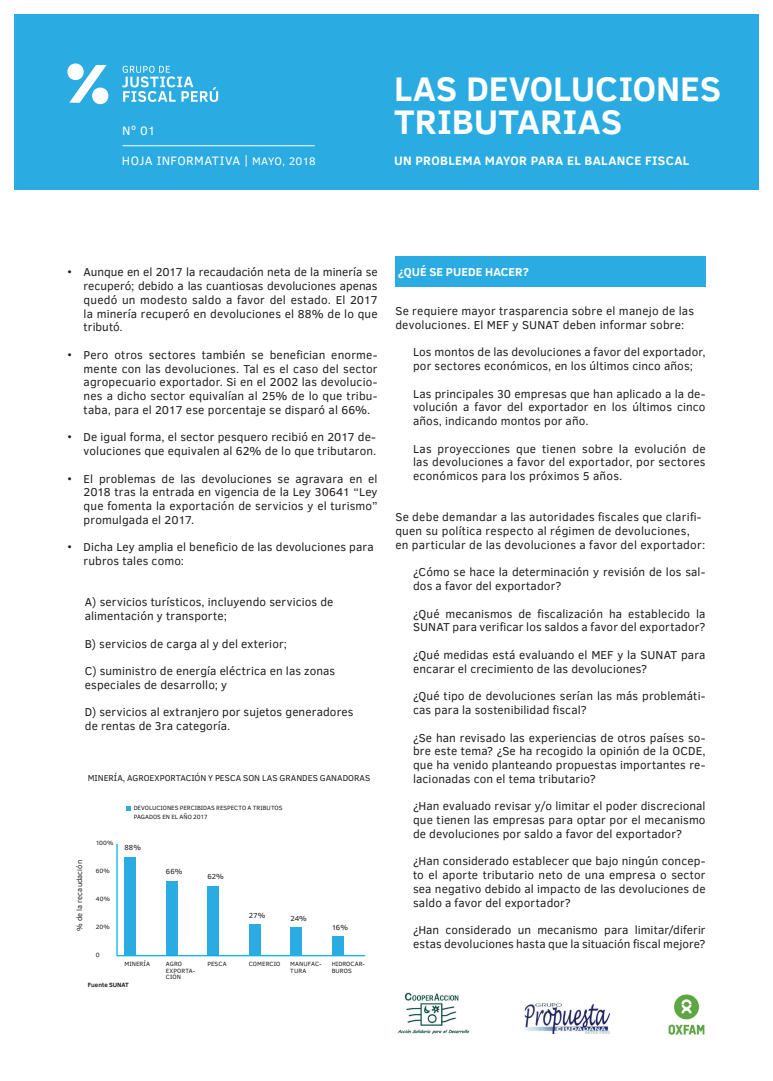
<style>
.page{position:relative;width:773px;height:1081px;background:#fff}
.page>*{position:absolute;margin:0;border:0;box-sizing:border-box;transform-origin:0 0}
.t1{font:700 35px/33.8px "Clear Sans";letter-spacing:.005em;color:#fff}
.t2{font:700 12.5px "Clear Sans";letter-spacing:.03em;color:#fff}
.t3{font:12.5px "Clear Sans";letter-spacing:.025em;color:#fff}
.t4{font:11.75px/13.8px "Clear Sans";letter-spacing:.01em;color:#231f20}
.t5{font:700 11.75px "Clear Sans";letter-spacing:.005em;color:#fff}
.t6{font:8.75px "Clear Sans";letter-spacing:-.005em;color:#231f20}
.t7{font:7.5px "Clear Sans";letter-spacing:.015em;color:#231f20}
.t8{font:6.25px/6.2px "Clear Sans";letter-spacing:.01em;color:#231f20}
.t9{font:700 6.25px "Clear Sans";color:#231f20}
.s1{font-family:"Atlas Grotesk"}
.s2{font-size:11.25px}
</style>
<div class="page">
<div style="left:395px;top:256px;width:310px;height:30px;background:#2aabe1"></div>
<div style="left:14px;top:14px;width:744px;height:176px;background:#2aabe1"></div>
<svg style="left:122px;top:66px;width:96px;height:36px"></svg>
<svg style="left:67px;top:63px;width:42px;height:42px"></svg>
<hr style="left:122px;top:145px;width:193px;height:1px;background:#fff">
<svg style="left:116px;top:843px;width:250px;height:114px"></svg>
<svg style="left:126px;top:806px;width:4px;height:4px"></svg>
<img style="left:668px;top:994px;width:37px;height:41px">
<img style="left:524px;top:1003px;width:86px;height:30px">
<img style="left:398px;top:992px;width:71px;height:42px">
<p class="t3" style="left:122px;top:122px;width:35px">Nº 01</p>
<h1 class="t1" style="left:394px;top:70px;width:328px">LAS DEVOLUCIONES<br>TRIBUTARIAS</h1>
<p class="t3" style="left:122px;top:153px;width:195px">HOJA INFORMATIVA <span class="s1">|</span> <span class="s2">MAYO, 2018</span></p>
<p class="t2" style="left:394px;top:152px;width:297px">UN PROBLEMA MAYOR PARA EL BALANCE FISCAL</p>
<p class="t4" style="left:84px;top:265px;width:295px;text-align:justify;text-indent:-16px">• Aunque en el 2017 la recaudación neta de la minería se recuperó; debido a las cuantiosas devoluciones apenas quedó un modesto saldo a favor del estado. El 2017 la minería recuperó en devoluciones el 88% de lo que tributó.</p>
<p class="t4" style="left:84px;top:348px;width:295px;text-align:justify;text-indent:-16px">• Pero otros sectores también se benefician enorme&shy;mente con las devoluciones. Tal es el caso del sector agropecuario exportador. Si en el 2002 las devolucio&shy;nes a dicho sector equivalían al 25% de lo que tribu&shy;taba, para el 2017 ese porcentaje se disparó al 66%.</p>
<p class="t4" style="left:67px;top:430px;width:310px;text-align:right">• De igual forma, el sector pesquero recibió en 2017 de&shy;voluciones que equivalen al 62% de lo que tributaron.</p>
<p class="t4" style="left:84px;top:472px;width:295px;text-align:justify;text-indent:-16px">• El problemas de las devoluciones se agravara en el 2018 tras la entrada en vigencia de la Ley 30641 “Ley que fomenta la exportación de servicios y el turismo” promulgada el 2017.</p>
<p class="t4" style="left:84px;top:540px;width:291px;text-indent:-16px">• Dicha Ley amplia el beneficio de las devoluciones para rubros tales como:</p>
<p class="t4" style="left:85px;top:595px;width:250px">A) servicios turísticos, incluyendo servicios de alimentación y transporte;</p>
<p class="t4" style="left:85px;top:637px;width:204px">B) servicios de carga al y del exterior;</p>
<p class="t4" style="left:85px;top:664px;width:252px">C) suministro de energía eléctrica en las zonas especiales de desarrollo; y</p>
<p class="t4" style="left:85px;top:705px;width:270px">D) servicios al extranjero por sujetos generadores de rentas de 3ra categoría.</p>
<p class="t6" style="left:88px;top:772px;width:284px">MINERÍA, AGROEXPORTACIÓN Y PESCA SON LAS GRANDES GANADORAS</p>
<p class="t7" style="left:74px;top:930px;width:72px;rotate:-90deg">% de la recaudación</p>
<p class="t8" style="left:96px;top:840px;width:19px">100%</p>
<p class="t8" style="left:96px;top:868px;width:16px">60%</p>
<p class="t8" style="left:96px;top:895px;width:16px">40%</p>
<p class="t8" style="left:96px;top:923px;width:15px">20%</p>
<p class="t8" style="left:96px;top:951px;width:5px">0</p>
<p class="t8" style="left:134px;top:804px;width:150px;line-height:8.8px">DEVOLUCIONES PERCIBIDAS RESPECTO A TRIBUTOS<br>PAGADOS EN EL AÑO 2017</p>
<p class="t7" style="left:124px;top:842px;width:18px">88%</p>
<p class="t7" style="left:166px;top:866px;width:18px">66%</p>
<p class="t7" style="left:207px;top:872px;width:18px">62%</p>
<p class="t7" style="left:249px;top:910px;width:18px">27%</p>
<p class="t7" style="left:290px;top:913px;width:18px">24%</p>
<p class="t7" style="left:331px;top:922px;width:18px">16%</p>
<p class="t8" style="left:124px;top:961px;width:27px">MINERÍA</p>
<p class="t8" style="left:166px;top:961px;width:31px">AGRO<br>EXPORTA-<br>CIÓN</p>
<p class="t8" style="left:207px;top:961px;width:21px">PESCA</p>
<p class="t8" style="left:249px;top:961px;width:33px">COMERCIO</p>
<p class="t8" style="left:290px;top:961px;width:33px">MANUFAC-<br>TURA</p>
<p class="t8" style="left:331px;top:961px;width:35px">HIDROCAR-<br>BUROS</p>
<p class="t9" style="left:88px;top:980px;width:42px">Fuente SUNAT</p>
<p class="t5" style="left:398px;top:264px;width:132px">¿QUÉ SE PUEDE HACER?</p>
<p class="t4" style="left:395px;top:304px;width:300px">Se requiere mayor trasparencia sobre el manejo de las devoluciones. El MEF y SUNAT deben informar sobre:</p>
<p class="t4" style="left:413px;top:345px;width:294px">Los montos de las devoluciones a favor del exportador, por sectores económicos, en los últimos cinco años;</p>
<p class="t4" style="left:413px;top:387px;width:294px;text-align:justify">Las principales 30 empresas que han aplicado a la de&shy;volución a favor del exportador en los últimos cinco años, indicando montos por año.</p>
<p class="t4" style="left:413px;top:442px;width:294px;text-align:justify">Las proyecciones que tienen sobre la evolución de las devoluciones a favor del exportador, por sectores económicos para los próximos 5 años.</p>
<p class="t4" style="left:395px;top:510px;width:311px">Se debe demandar a las autoridades fiscales que clarifi&shy;quen su política respecto al régimen de devoluciones, en particular de las devoluciones a favor del exportador:</p>
<p class="t4" style="left:413px;top:565px;width:294px">¿Cómo se hace la determinación y revisión de los sal&shy;dos a favor del exportador?</p>
<p class="t4" style="left:413px;top:607px;width:294px">¿Qué mecanismos de fiscalización ha establecido la<br>SUNAT para verificar los saldos a favor del exportador?</p>
<p class="t4" style="left:413px;top:648px;width:294px">¿Qué medidas está evaluando el MEF y la SUNAT para encarar el crecimiento de las devoluciones?</p>
<p class="t4" style="left:413px;top:689px;width:294px">¿Qué tipo de devoluciones serían las más problemáti&shy;cas para la sostenibilidad fiscal?</p>
<p class="t4" style="left:413px;top:730px;width:294px;text-align:justify">¿Se han revisado las experiencias de otros países so&shy;bre este tema? ¿Se ha recogido la opinión de la OCDE, que ha venido planteando propuestas importantes re&shy;lacionadas con el tema tributario?</p>
<p class="t4" style="left:413px;top:799px;width:294px;text-align:justify">¿Han evaluado revisar y/o limitar el poder discrecional que tienen las empresas para optar por el mecanismo de devoluciones por saldo a favor del exportador?</p>
<p class="t4" style="left:413px;top:854px;width:294px;text-align:justify">¿Han considerado establecer que bajo ningún concep&shy;to el aporte tributario neto de una empresa o sector sea negativo debido al impacto de las devoluciones de saldo a favor del exportador?</p>
<p class="t4" style="left:413px;top:923px;width:294px">¿Han considerado un mecanismo para limitar/diferir estas devoluciones hasta que la situación fiscal mejore?</p>
</div>
